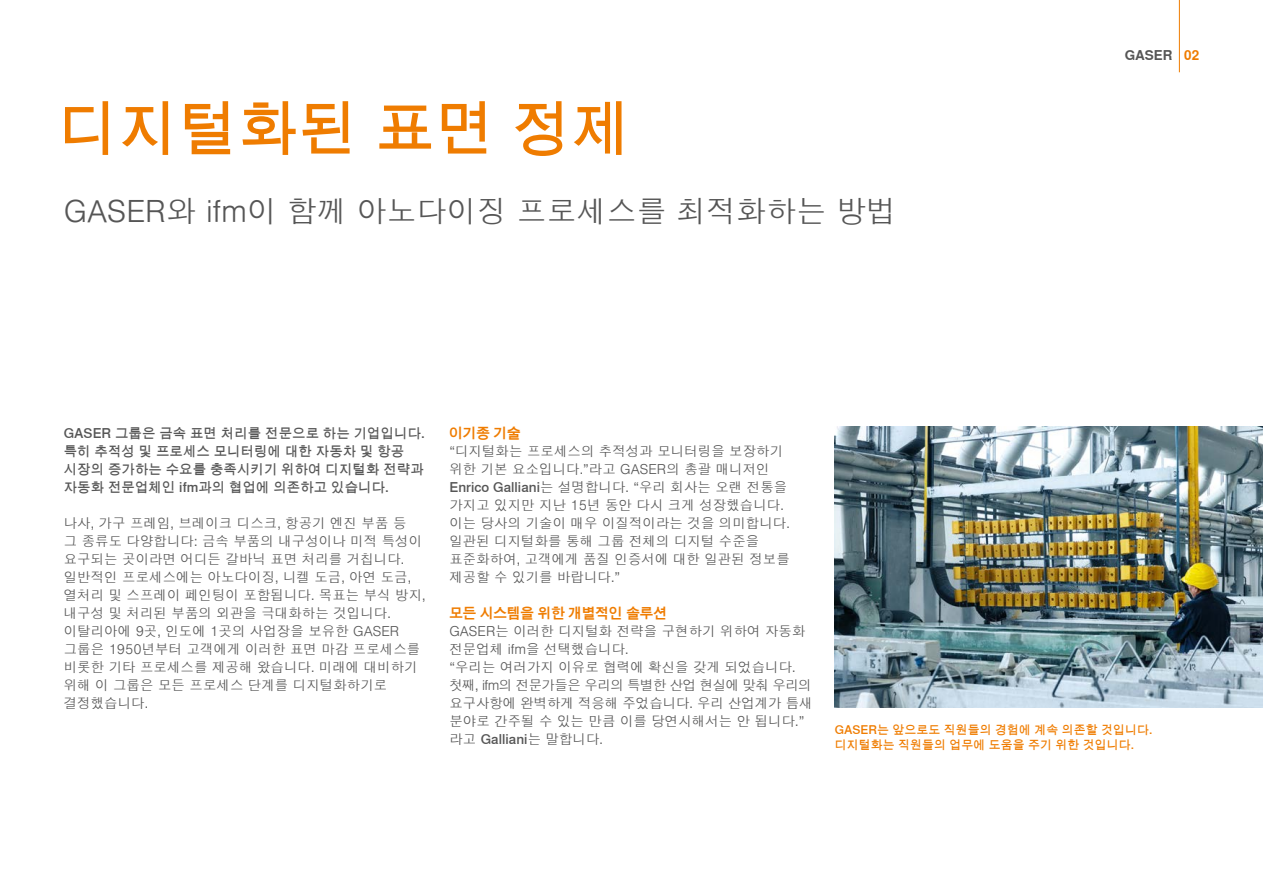
<style>
.page{position:relative;width:1263px;height:893px;background:#fff}
.page>*{position:absolute;margin:0;border:0;box-sizing:border-box;transform-origin:0 0}
.Headline{font:500 60px "Nimbus Sans Global";color:#ef7c00}
.Subheadline_Innenseiten_20pt{font:300 30px "Nimbus Sans Global";color:#565656}
.Fließtext_9pt_verschachtelt{font:300 13.5px/18px "Nimbus Sans Global";color:#565656}
.Einleitung_9pt{font:500 13.5px/18px "Nimbus Sans Global";color:#565656}
.Fließtext_9pt_headline_orange{font:700 13.5px "Nimbus Sans Global";color:#ef7c00}
.t1{font:700 13.5px "Nimbus Sans Global";color:#565656}
.Bildunterschrift_libü{font:500 12px/14.9px "Nimbus Sans Global";color:#ef7c00}
.s1{color:#ef7c00}
.s2{font-weight:500}
</style>
<div class="page">
<img style="left:835px;top:426px;width:428px;height:282px">
<hr style="left:1179px;top:0;width:1px;height:72px;background:#ef7c00">
<p class="Headline" style="left:58px;top:94px;width:575px">디지털화된 표면 정제</p>
<p class="Subheadline_Innenseiten_20pt" style="left:64px;top:194px;width:834px">GASER와 ifm이 함께 아노다이징 프로세스를 최적화하는 방법</p>
<p class="t1" style="left:1125px;top:47px;width:76px">GASER <span class="s1">02</span></p>
<p class="Einleitung_9pt" style="left:64px;top:424px;width:363px">GASER 그룹은 금속 표면 처리를 전문으로 하는 기업입니다. 특히 추적성 및 프로세스 모니터링에 대한 자동차 및 항공 시장의 증가하는 수요를 충족시키기 위하여 디지털화 전략과 자동화 전문업체인 ifm과의 협업에 의존하고 있습니다.</p>
<p class="Fließtext_9pt_verschachtelt" style="left:64px;top:514px;width:363px">나사, 가구 프레임, 브레이크 디스크, 항공기 엔진 부품 등<br>그 종류도 다양합니다: 금속 부품의 내구성이나 미적 특성이 요구되는 곳이라면 어디든 갈바닉 표면 처리를 거칩니다. 일반적인 프로세스에는 아노다이징, 니켈 도금, 아연 도금, 열처리 및 스프레이 페인팅이 포함됩니다. 목표는 부식 방지, 내구성 및 처리된 부품의 외관을 극대화하는 것입니다.</p>
<p class="Fließtext_9pt_verschachtelt" style="left:64px;top:622px;width:358px">이탈리아에 9곳, 인도에 1곳의 사업장을 보유한 GASER 그룹은 1950년부터 고객에게 이러한 표면 마감 프로세스를 비롯한 기타 프로세스를 제공해 왔습니다. 미래에 대비하기 위해 이 그룹은 모든 프로세스 단계를 디지털화하기로 결정했습니다.</p>
<p class="Fließtext_9pt_headline_orange" style="left:449px;top:425px;width:73px">이기종 기술</p>
<p class="Fließtext_9pt_verschachtelt" style="left:449px;top:442px;width:342px">“디지털화는 프로세스의 추적성과 모니터링을 보장하기 위한 기본 요소입니다.”라고 GASER의 총괄 매니저인<br><span class="s2">Enrico Galliani</span>는 설명합니다. “우리 회사는 오랜 전통을 가지고 있지만 지난 15년 동안 다시 크게 성장했습니다. 이는 당사의 기술이 매우 이질적이라는 것을 의미합니다. 일관된 디지털화를 통해 그룹 전체의 디지털 수준을 표준화하여, 고객에게 품질 인증서에 대한 일관된 정보를 제공할 수 있기를 바랍니다.”</p>
<p class="Fließtext_9pt_headline_orange" style="left:449px;top:605px;width:219px">모든 시스템을 위한 개별적인 솔루션</p>
<p class="Fließtext_9pt_verschachtelt" style="left:449px;top:622px;width:358px">GASER는 이러한 디지털화 전략을 구현하기 위하여 자동화 전문업체 ifm을 선택했습니다.</p>
<p class="Fließtext_9pt_verschachtelt" style="left:449px;top:658px;width:365px">“우리는 여러가지 이유로 협력에 확신을 갖게 되었습니다. 첫째, ifm의 전문가들은 우리의 특별한 산업 현실에 맞춰 우리의 요구사항에 완벽하게 적응해 주었습니다. 우리 산업계가 틈새 분야로 간주될 수 있는 만큼 이를 당연시해서는 안 됩니다.” 라고 <span class="s2">Galliani</span>는 말합니다.</p>
<p class="Bildunterschrift_libü" style="left:835px;top:723px;width:319px">GASER는 앞으로도 직원들의 경험에 계속 의존할 것입니다. 디지털화는 직원들의 업무에 도움을 주기 위한 것입니다.</p>
</div>
